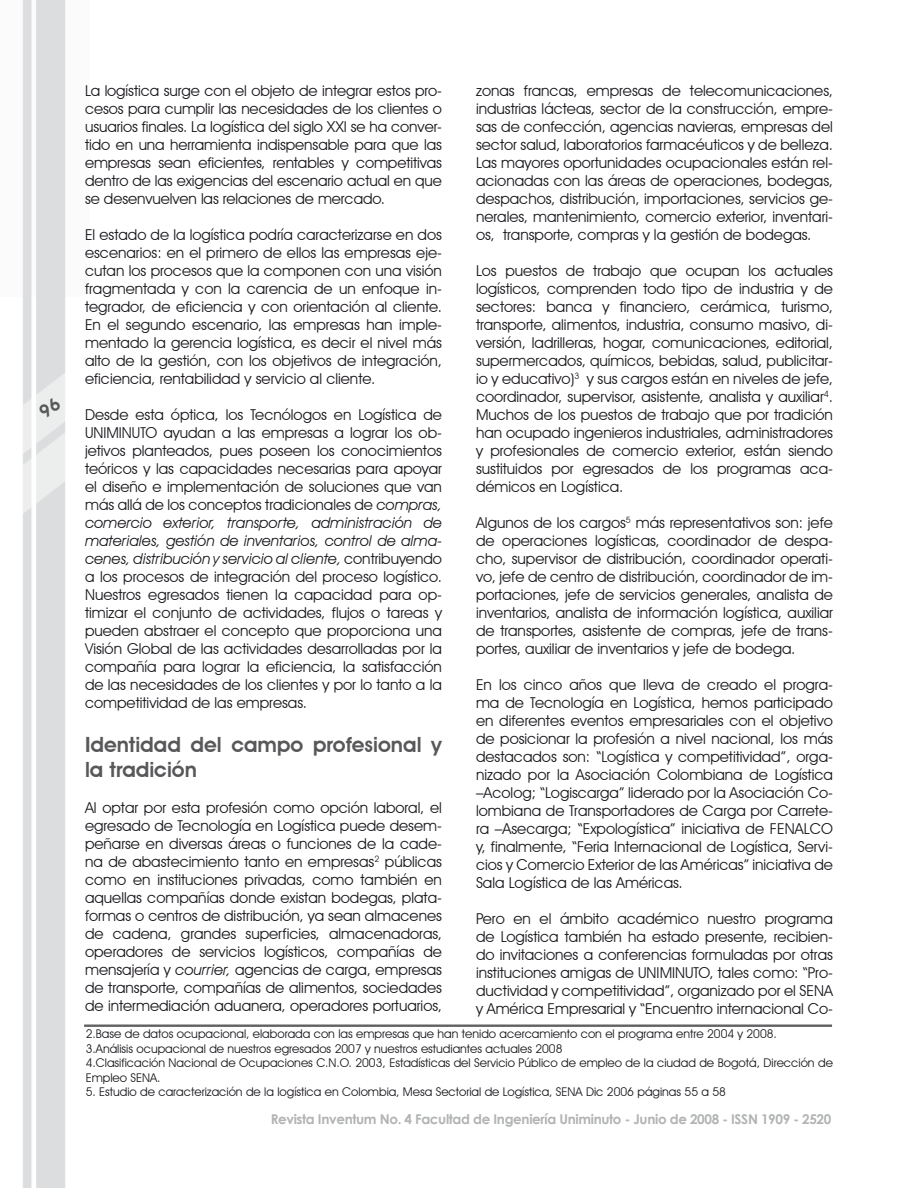
<style>
.page{position:relative;width:918px;height:1188px;background:#fff}
.page>*{position:absolute;margin:0;border:0;box-sizing:border-box;transform-origin:0 0}
.t1{font:600 21px/25.2px "Avant Garde IT Cby BT";color:#58585a}
.t2{font:15px/18px "Avant Garde IT Cby BT";color:#1a171c;text-align:justify}
.t3{font:700 13.5px "Century Gothic";letter-spacing:-.025em;color:#b1b3b4}
.t4{font:12px/14.4px "Avant Garde IT Cby BT";color:#1a171c}
.s1{font-style:italic}
</style>
<div class="page">
<img style="left:22px;top:0;width:811px;height:1188px">
<hr style="left:84px;top:1025px;width:748px;height:1px;background:#58585a">
<hr style="left:84px;top:1026px;width:748px;height:1px;background:#58585a">
<svg style="left:38px;top:397px;width:24px;height:22px"></svg>
<p class="t2" style="left:85px;top:82px;width:358px">La logística surge con el objeto de integrar estos pro&shy;cesos para cumplir las necesidades de los clientes o usuarios finales. La logística del siglo XXI se ha conver&shy;tido en una herramienta indispensable para que las empresas sean eficientes, rentables y competitivas dentro de las exigencias del escenario actual en que se desenvuelven las relaciones de mercado.</p>
<p class="t2" style="left:85px;top:226px;width:358px">El estado de la logística podría caracterizarse en dos escenarios: en el primero de ellos las empresas eje&shy;cutan los procesos que la componen con una visión fragmentada y con la carencia de un enfoque in&shy;tegrador, de eficiencia y con orientación al cliente.<br>En el segundo escenario, las empresas han imple&shy;mentado la gerencia logística, es decir el nivel más alto de la gestión, con los objetivos de integración, eficiencia, rentabilidad y servicio al cliente.</p>
<p class="t2" style="left:85px;top:406px;width:358px">Desde esta óptica, los Tecnólogos en Logística de UNIMINUTO ayudan a las empresas a lograr los ob&shy;jetivos planteados, pues poseen los conocimientos teóricos y las capacidades necesarias para apoyar el diseño e implementación de soluciones que van más allá de los conceptos tradicionales de <span class="s1">compras, comercio exterior, transporte, administración de materiales, gestión de inventarios, control de alma&shy;cenes, distribución y servicio al cliente,</span> contribuyendo a los procesos de integración del proceso logístico.<br>Nuestros egresados tienen la capacidad para op&shy;timizar el conjunto de actividades, flujos o tareas y pueden abstraer el concepto que proporciona una Visión Global de las actividades desarrolladas por la compañía para lograr la eficiencia, la satisfacción de las necesidades de los clientes y por lo tanto a la competitividad de las empresas.</p>
<h1 class="t1" style="left:85px;top:731px;width:358px">Identidad del campo profesional y la tradición</h1>
<p class="t2" style="left:85px;top:798px;width:358px">Al optar por esta profesión como opción laboral, el egresado de Tecnología en Logística puede desem&shy;peñarse en diversas áreas o funciones de la cade&shy;na de abastecimiento tanto en empresas<sup>2</sup> públicas como en instituciones privadas, como también en aquellas compañías donde existan bodegas, plata&shy;formas o centros de distribución, ya sean almacenes de cadena, grandes superficies, almacenadoras, operadores de servicios logísticos, compañías de mensajería y <span class="s1">courrier,</span> agencias de carga, empresas de transporte, compañías de alimentos, sociedades de intermediación aduanera, operadores portuarios,</p>
<p class="t2" style="left:476px;top:82px;width:358px">zonas francas, empresas de telecomunicaciones, industrias lácteas, sector de la construcción, empre&shy;sas de confección, agencias navieras, empresas del sector salud, laboratorios farmacéuticos y de belleza.<br>Las mayores oportunidades ocupacionales están rel&shy;acionadas con las áreas de operaciones, bodegas, despachos, distribución, importaciones, servicios ge&shy;nerales, mantenimiento, comercio exterior, inventari&shy;os, transporte, compras y la gestión de bodegas.</p>
<p class="t2" style="left:476px;top:262px;width:358px">Los puestos de trabajo que ocupan los actuales logísticos, comprenden todo tipo de industria y de sectores: banca y financiero, cerámica, turismo, transporte, alimentos, industria, consumo masivo, di&shy;versión, ladrilleras, hogar, comunicaciones, editorial, supermercados, químicos, bebidas, salud, publicitar&shy;io y educativo)<sup>3</sup> y sus cargos están en niveles de jefe, coordinador, supervisor, asistente, analista y auxiliar<sup>4</sup>.<br>Muchos de los puestos de trabajo que por tradición han ocupado ingenieros industriales, administradores y profesionales de comercio exterior, están siendo sustituidos por egresados de los programas aca&shy;démicos en Logística.</p>
<p class="t2" style="left:476px;top:514px;width:358px">Algunos de los cargos<sup>5</sup> más representativos son: jefe de operaciones logísticas, coordinador de despa&shy;cho, supervisor de distribución, coordinador operati&shy;vo, jefe de centro de distribución, coordinador de im&shy;portaciones, jefe de servicios generales, analista de inventarios, analista de información logística, auxiliar de transportes, asistente de compras, jefe de trans&shy;portes, auxiliar de inventarios y jefe de bodega.</p>
<p class="t2" style="left:476px;top:676px;width:358px">En los cinco años que lleva de creado el progra&shy;ma de Tecnología en Logística, hemos participado en diferentes eventos empresariales con el objetivo de posicionar la profesión a nivel nacional, los más destacados son: “Logística y competitividad”, orga&shy;nizado por la Asociación Colombiana de Logística –Acolog; “Logiscarga” liderado por la Asociación Co&shy;lombiana de Transportadores de Carga por Carrete&shy;ra –Asecarga; “Expologística” iniciativa de FENALCO y, finalmente, “Feria Internacional de Logística, Servi&shy;cios y Comercio Exterior de las Américas” iniciativa de Sala Logística de las Américas.</p>
<p class="t2" style="left:476px;top:910px;width:358px">Pero en el ámbito académico nuestro programa de Logística también ha estado presente, recibien&shy;do invitaciones a conferencias formuladas por otras instituciones amigas de UNIMINUTO, tales como: “Pro&shy;ductividad y competitividad”, organizado por el SENA y América Empresarial y “Encuentro internacional Co-</p>
<p class="t4" style="left:86px;top:1027px;width:749px">2.Base de datos ocupacional, elaborada con las empresas que han tenido acercamiento con el programa entre 2004 y 2008.<br>3.Análisis ocupacional de nuestros egresados 2007 y nuestros estudiantes actuales 2008<br>4.Clasificación Nacional de Ocupaciones C.N.O. 2003, Estadísticas del Servicio Público de empleo de la ciudad de Bogotá, Dirección de Empleo SENA.</p>
<p class="t4" style="left:86px;top:1084px;width:642px">5. Estudio de caracterización de la logística en Colombia, Mesa Sectorial de Logística, SENA Dic 2006 páginas 55 a 58</p>
<p class="t3" style="left:271px;top:1109px;width:562px">Revista Inventum No. 4 Facultad de Ingeniería Uniminuto - Junio de 2008 - ISSN 1909 - 2520</p>
</div>
